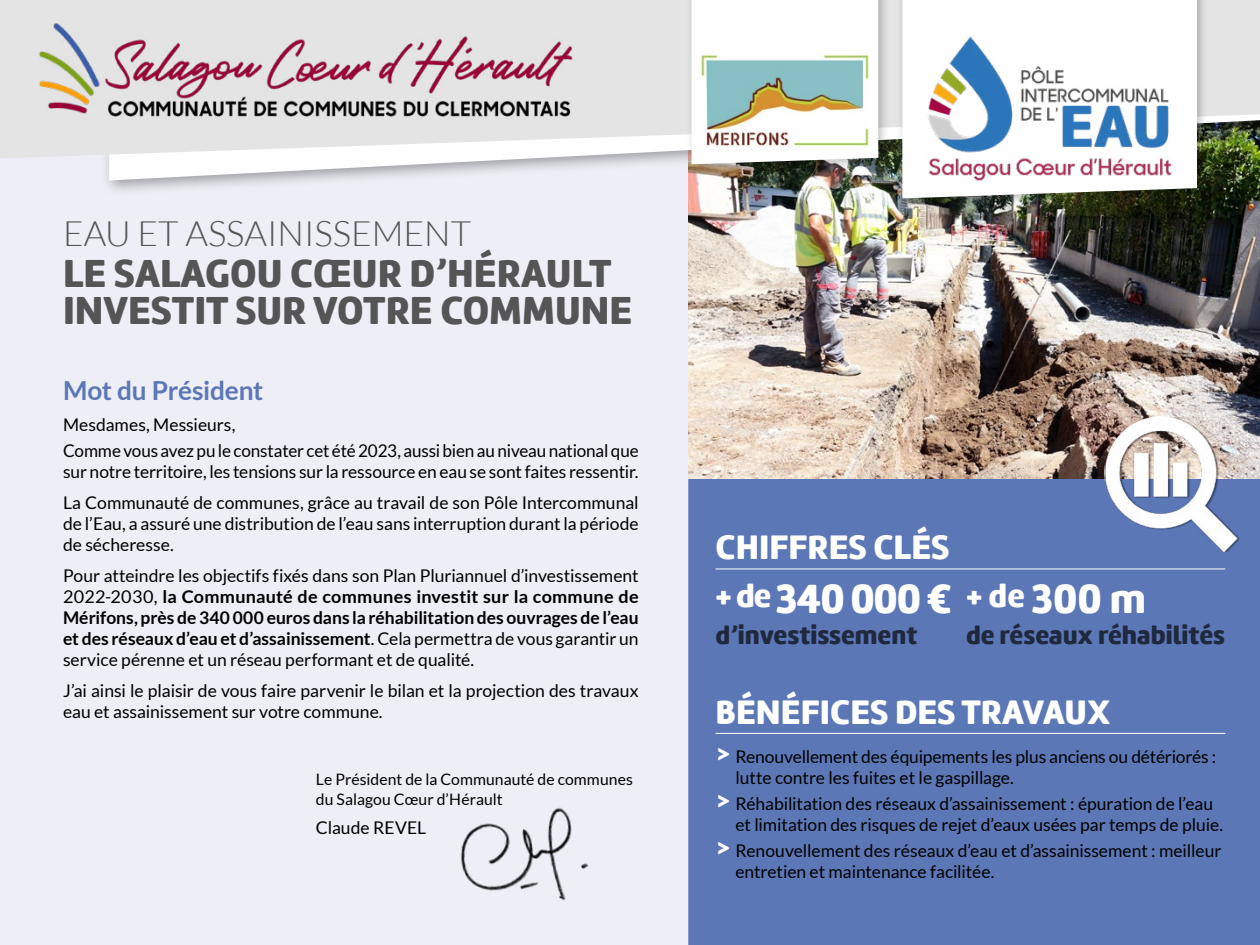
<style>
.page{position:relative;width:1260px;height:945px;background:#eeeff6}
.page>*{position:absolute;margin:0;border:0;box-sizing:border-box;transform-origin:0 0}
.t1{font:42px "Amelia Rounded Black";letter-spacing:-.03em;color:#fff}
.t2{font:40.25px/36.2px "Amelia Rounded Black";color:#555}
.t3{font:35px "Amelia Rounded Black";color:#fff}
.t4{font:300 35px "Lato";color:#555}
.t5{font:26.25px "Amelia Rounded Black";color:#1f283d}
.t6{font:700 26.25px "Lato";letter-spacing:-.01em;color:#5c77b6}
.t7{font:17.5px/21px "Lato";letter-spacing:-.005em;color:#000}
.t8{font:15.75px/19.2px "Lato";letter-spacing:.005em;color:#000}
.s1{font-weight:700}
.s2{font-size:33.25px}
.s3{font-weight:900;font-size:26.25px;color:#fff}
</style>
<div class="page">
<div style="left:688px;top:478px;width:572px;height:467px;background:#5c77b6"></div>
<img style="left:688px;top:196px;width:572px;height:282px">
<img style="left:1105px;top:417px;width:134px;height:134px">
<div style="left:101px;top:0;width:1159px;height:196px;background:#000;opacity:.35"></div>
<svg style="left:109px;top:160px;width:1151px;height:21px"></svg>
<svg style="left:0;top:0;width:1260px;height:160px;background:#dddfdc"></svg>
<img style="left:11px;top:0;width:594px;height:149px">
<div style="left:897px;top:0;width:311px;height:209px;background:#000;opacity:.25"></div>
<svg style="left:902px;top:0;width:295px;height:198px;background:#eff0ee"></svg>
<img style="left:922px;top:31px;width:258px;height:151px">
<div style="left:685px;top:0;width:206px;height:177px;background:#000;opacity:.25"></div>
<div style="left:692px;top:0;width:186px;height:164px;background:#fff"></div>
<img style="left:700px;top:53px;width:169px;height:98px">
<hr style="left:716px;top:733px;width:509px;height:1px;background:#fff">
<hr style="left:716px;top:569px;width:509px;height:1px;background:#fff">
<img style="left:460px;top:807px;width:129px;height:94px">
<h3 class="t4" style="left:63px;top:215px;width:410px">EAU ET ASSAINISSEMENT</h3>
<h2 class="t2" style="left:63px;top:255px;width:571px">LE SALAGOU CŒUR D’HÉRAULT<br>INVESTIT SUR VOTRE COMMUNE</h2>
<h3 class="t6" style="left:63px;top:375px;width:202px">Mot du Président</h3>
<p class="t7" style="left:63px;top:412px;width:577px;line-height:25.9px">Mesdames, Messieurs,<br>Comme vous avez pu le constater cet été 2023, aussi bien au niveau national que</p>
<p class="t7" style="left:63px;top:456px;width:577px;line-height:31px">sur notre territoire, les tensions sur la ressource en eau se sont faites ressentir.<br>La Communauté de communes, grâce au travail de son Pôle Intercommunal</p>
<p class="t7" style="left:63px;top:513px;width:577px">de l’Eau, a assuré une distribution de l’eau sans interruption durant la période de sécheresse.</p>
<p class="t7" style="left:63px;top:565px;width:577px;text-align:justify">Pour atteindre les objectifs fixés dans son Plan Pluriannuel d’investissement 2022-2030, <span class="s1">la Communauté de communes investit sur la commune de Mérifons, près de 340 000 euros dans la réhabilitation des ouvrages de l’eau et des réseaux d’eau et d’assainissement</span>. Cela permettra de vous garantir un service pérenne et un réseau performant et de qualité.</p>
<p class="t7" style="left:63px;top:680px;width:577px">J’ai ainsi le plaisir de vous faire parvenir le bilan et la projection des travaux eau et assainissement sur votre commune.</p>
<p class="t8" style="left:316px;top:770px;width:318px">Le Président de la Communauté de communes du Salagou Cœur d’Hérault</p>
<p class="t7" style="left:316px;top:817px;width:112px">Claude REVEL</p>
<h3 class="t3" style="left:716px;top:525px;width:235px">CHIFFRES CLÉS</h3>
<h1 class="t1" style="left:716px;top:571px;width:432px"><span class="s2">+ de</span> 340 000 € <span class="s2">+ de</span> 300 m</h1>
<h3 class="t5" style="left:716px;top:618px;width:203px">d’investissement</h3>
<h3 class="t5" style="left:966px;top:618px;width:261px">de réseaux réhabilités</h3>
<h3 class="t3" style="left:716px;top:689px;width:396px">BÉNÉFICES DES TRAVAUX</h3>
<p class="t7" style="left:735px;top:746px;width:482px;text-indent:-20px"><span class="s3">&gt;</span> Renouvellement des équipements les plus anciens ou détériorés : lutte contre les fuites et le gaspillage.</p>
<p class="t7" style="left:735px;top:793px;width:489px;text-indent:-20px"><span class="s3">&gt;</span> Réhabilitation des réseaux d’assainissement : épuration de l’eau et limitation des risques de rejet d’eaux usées par temps de pluie.</p>
<p class="t7" style="left:735px;top:840px;width:488px;text-indent:-20px"><span class="s3">&gt;</span> Renouvellement des réseaux d’eau et d’assainissement : meilleur entretien et maintenance facilitée.</p>
</div>
